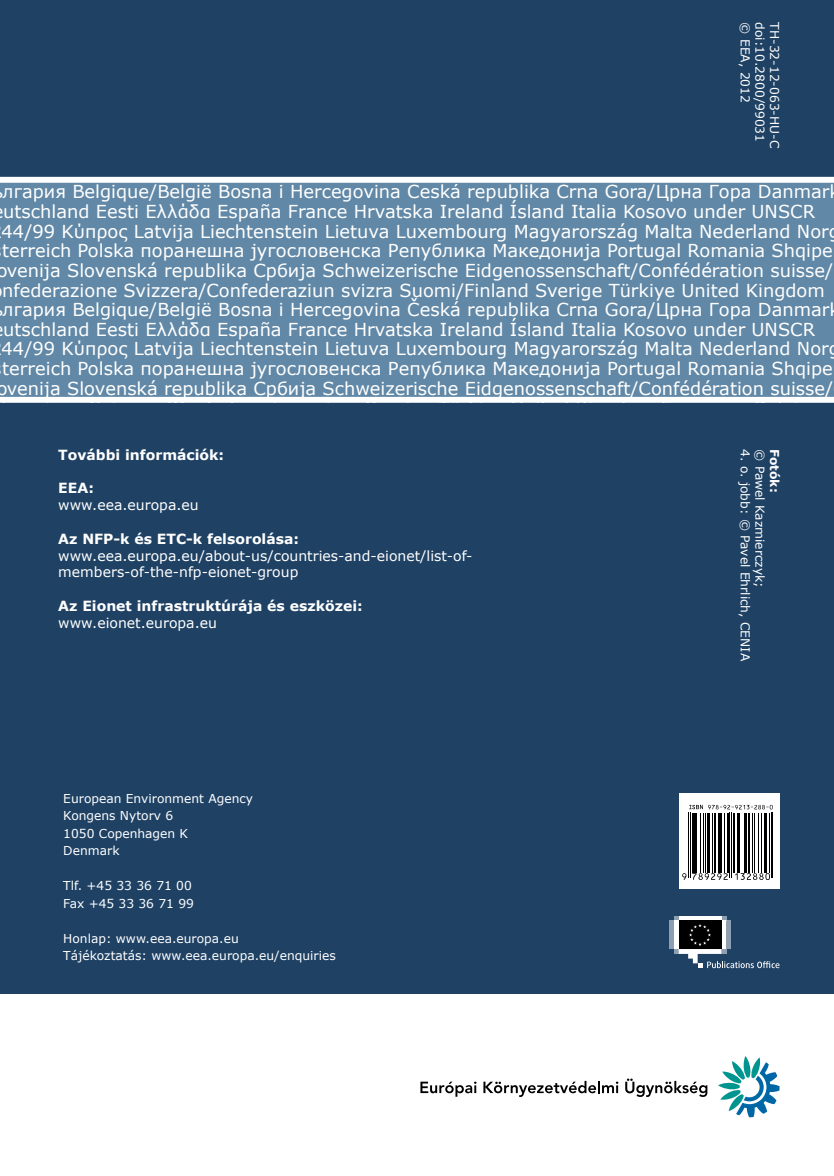
<style>
.page{position:relative;width:834px;height:1176px;background:#fff}
.page>*{position:absolute;margin:0;border:0;box-sizing:border-box;transform-origin:0 0}
.t1{font:17.85px "Verdana";color:#fff}
.Paragraph_TxT{font:14px/16.8px "Verdana";color:#fff}
.Paragraph_TxT-2{font:700 14px "Verdana";color:#fff}
.Adr{font:12.25px "Verdana";color:#fff}
.Cover_CAT_No{font:12.25px "Verdana";color:#fff}
.Cover_CAT_No-2{font:700 12.25px "Verdana";color:#fff}
</style>
<div class="page">
<div style="left:0;top:0;width:833px;height:995px;background:#1e4164"></div>
<div style="left:0;top:179px;width:833px;height:223px;background:#6188a6"></div>
<div style="left:0;top:177px;width:833px;height:5px;background:#fff"></div>
<div style="left:0;top:397px;width:833px;height:5px;background:#fff"></div>
<svg style="left:718px;top:1056px;width:61px;height:61px"></svg>
<svg style="left:420px;top:1081px;width:56px;height:15px"></svg>
<svg style="left:483px;top:1081px;width:135px;height:16px"></svg>
<svg style="left:625px;top:1078px;width:82px;height:19px"></svg>
<svg style="left:679px;top:793px;width:100px;height:95px;background:#d7d7d7"></svg>
<hr style="left:688px;top:813px;width:1px;height:65px;background:#000">
<hr style="left:690px;top:813px;width:1px;height:65px;background:#000">
<hr style="left:691px;top:813px;width:3px;height:59px;background:#000">
<hr style="left:695px;top:813px;width:2px;height:59px;background:#000">
<hr style="left:700px;top:813px;width:1px;height:59px;background:#000">
<hr style="left:702px;top:813px;width:1px;height:59px;background:#000">
<hr style="left:705px;top:813px;width:1px;height:59px;background:#000">
<hr style="left:707px;top:813px;width:2px;height:59px;background:#000">
<hr style="left:711px;top:813px;width:1px;height:59px;background:#000">
<hr style="left:714px;top:813px;width:1px;height:59px;background:#000">
<hr style="left:717px;top:813px;width:1px;height:59px;background:#000">
<hr style="left:719px;top:813px;width:3px;height:59px;background:#000">
<hr style="left:724px;top:813px;width:1px;height:59px;background:#000">
<hr style="left:726px;top:813px;width:2px;height:59px;background:#000">
<hr style="left:729px;top:813px;width:1px;height:65px;background:#000">
<hr style="left:731px;top:813px;width:1px;height:65px;background:#000">
<hr style="left:733px;top:813px;width:1px;height:59px;background:#000">
<hr style="left:736px;top:813px;width:2px;height:59px;background:#000">
<hr style="left:739px;top:813px;width:1px;height:59px;background:#000">
<hr style="left:743px;top:813px;width:1px;height:59px;background:#000">
<hr style="left:745px;top:813px;width:2px;height:59px;background:#000">
<hr style="left:748px;top:813px;width:2px;height:59px;background:#000">
<hr style="left:751px;top:813px;width:1px;height:59px;background:#000">
<hr style="left:754px;top:813px;width:1px;height:59px;background:#000">
<hr style="left:758px;top:813px;width:1px;height:59px;background:#000">
<hr style="left:760px;top:813px;width:1px;height:59px;background:#000">
<hr style="left:764px;top:813px;width:2px;height:59px;background:#000">
<hr style="left:768px;top:813px;width:1px;height:59px;background:#000">
<hr style="left:770px;top:813px;width:1px;height:65px;background:#000">
<hr style="left:772px;top:813px;width:1px;height:65px;background:#000">
<svg style="left:689px;top:805px;width:83px;height:4px"></svg>
<svg style="left:682px;top:873px;width:4px;height:7px"></svg>
<svg style="left:692px;top:873px;width:35px;height:7px"></svg>
<svg style="left:735px;top:873px;width:34px;height:7px"></svg>
<hr style="left:669px;top:920px;width:4px;height:29px;background:#8e9fb1">
<div style="left:673px;top:949px;width:53px;height:5px;background:#8e9fb1"></div>
<svg style="left:674px;top:916px;width:52px;height:4px"></svg>
<svg style="left:726px;top:920px;width:4px;height:4px"></svg>
<div style="left:673px;top:920px;width:5px;height:29px;background:#fff"></div>
<div style="left:721px;top:920px;width:5px;height:29px;background:#fff"></div>
<hr style="left:678px;top:916px;width:43px;height:4px;background:#fff">
<div style="left:678px;top:920px;width:43px;height:29px;background:#000"></div>
<svg style="left:678px;top:924px;width:101px;height:44px"></svg>
<p class="Cover_CAT_No" style="left:752px;top:22px;width:82px;rotate:90deg">© EEA, 2012</p>
<p class="Cover_CAT_No" style="left:767px;top:22px;width:121px;rotate:90deg">doi:10.2800/99031</p>
<p class="Cover_CAT_No" style="left:782px;top:22px;width:127px;rotate:90deg">TH-32-12-063-HU-C</p>
<p class="t1" style="left:3px;top:181px;width:828px">лгария Belgique/België Bosna i Hercegovina Česká republika Crna Gora/Црна Гора Danmar</p>
<p class="t1" style="left:3px;top:200px;width:813px">utschland Eesti Ελλάδα España France Hrvatska Ireland Ísland Italia Kosovo under UNSCR</p>
<p class="t1" style="left:2px;top:220px;width:828px">44/99 Κύπρος Latvija Liechtenstein Lietuva Luxembourg Magyarország Malta Nederland Nor</p>
<p class="t1" style="left:2px;top:239px;width:832px">terreich Polska поранешна југословенска Република Македонија Portugal Romania Shqipe</p>
<p class="t1" style="left:-4px;top:259px;width:838px">ovenija Slovenská republika Сpбија Schweizerische Eidgenossenschaft/Confédération suisse/</p>
<p class="t1" style="left:2px;top:279px;width:824px">nfederazione Svizzera/Confederaziun svizra Suomi/Finland Sverige Türkiye United Kingdom</p>
<p class="t1" style="left:3px;top:298px;width:828px">лгария Belgique/België Bosna i Hercegovina Česká republika Crna Gora/Црна Гора Danmar</p>
<p class="t1" style="left:3px;top:318px;width:813px">utschland Eesti Ελλάδα España France Hrvatska Ireland Ísland Italia Kosovo under UNSCR</p>
<p class="t1" style="left:2px;top:337px;width:828px">44/99 Κύπρος Latvija Liechtenstein Lietuva Luxembourg Magyarország Malta Nederland Nor</p>
<p class="t1" style="left:2px;top:357px;width:832px">terreich Polska поранешна југословенска Република Македонија Portugal Romania Shqipe</p>
<p class="t1" style="left:-4px;top:377px;width:838px">ovenija Slovenská republika Сpбија Schweizerische Eidgenossenschaft/Confédération suisse/</p>
<p class="Paragraph_TxT-2" style="left:58px;top:446px;width:167px">További információk:</p>
<p class="Paragraph_TxT-2" style="left:58px;top:479px;width:37px">EEA:</p>
<p class="Paragraph_TxT" style="left:58px;top:496px;width:142px">www.eea.europa.eu</p>
<p class="Paragraph_TxT-2" style="left:58px;top:530px;width:242px">Az NFP-k és ETC-k felsorolása:</p>
<p class="Paragraph_TxT" style="left:58px;top:546px;width:416px">www.eea.europa.eu/about-us/countries-and-eionet/list-of&shy;members-of-the-nfp-eionet-group</p>
<p class="Paragraph_TxT-2" style="left:58px;top:597px;width:306px">Az Eionet infrastruktúrája és eszközei:</p>
<p class="Paragraph_TxT" style="left:58px;top:614px;width:160px">www.eionet.europa.eu</p>
<p class="t1" style="left:1px;top:533px;width:269px">erige Türkiye United Kingdom</p>
<p class="Adr" style="left:63px;top:790px;width:191px">European Environment Agency</p>
<p class="Adr" style="left:63px;top:808px;width:111px">Kongens Nytorv 6</p>
<p class="Adr" style="left:63px;top:825px;width:126px">1050 Copenhagen K</p>
<p class="Adr" style="left:63px;top:843px;width:58px">Denmark</p>
<p class="Adr" style="left:63px;top:878px;width:130px">Tlf. +45 33 36 71 00</p>
<p class="Adr" style="left:63px;top:895px;width:132px">Fax +45 33 36 71 99</p>
<p class="Adr" style="left:63px;top:930px;width:177px">Honlap: www.eea.europa.eu</p>
<p class="Adr" style="left:63px;top:948px;width:274px">Tájékoztatás: www.eea.europa.eu/enquiries</p>
<p class="Cover_CAT_No" style="left:752px;top:449px;width:213px;rotate:90deg">4. o. jobb: © Pavel Ehrlich, CENIA</p>
<p class="Cover_CAT_No" style="left:767px;top:449px;width:140px;rotate:90deg">© Pawel Kazmierczyk;</p>
<p class="Cover_CAT_No-2" style="left:782px;top:449px;width:45px;rotate:90deg">Fotók:</p>
</div>
